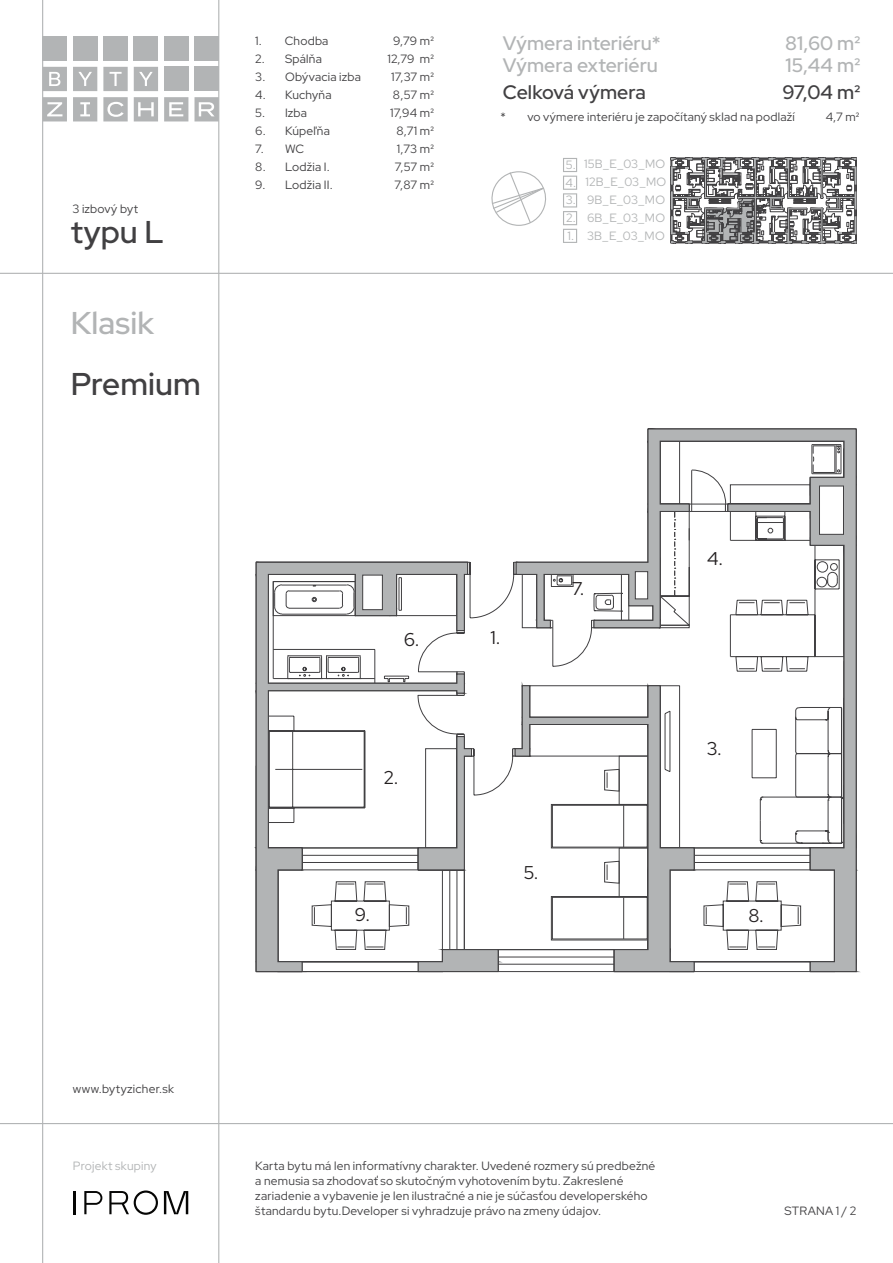
<style>
.page{position:relative;width:893px;height:1263px;background:#fff}
.page>*{position:absolute;margin:0;border:0;box-sizing:border-box;transform-origin:0 0}
.t1{font:600 31.5px "Red Hat Display";color:#414042}
.t2{font:600 31.5px "Red Hat Display";letter-spacing:.01em;color:#b2b4b5}
.t3{font:600 19.5px "Red Hat Display";color:#b2b4b5}
.t4{font:600 19.5px "Red Hat Display";color:#414042}
.t5{font:18.45px "Red Hat Display";color:#231f20}
.t6{font:12px/15px "Red Hat Display";letter-spacing:.02em;color:#414042}
.t7{font:12px/17.7px "Red Hat Display";letter-spacing:.02em;color:#b2b4b5}
</style>
<div class="page">
<svg style="left:563px;top:158px;width:14px;height:85px"></svg>
<hr style="left:73px;top:1191px;width:2px;height:23px;background:#050504">
<svg style="left:84px;top:1191px;width:18px;height:23px"></svg>
<svg style="left:109px;top:1190px;width:49px;height:25px"></svg>
<svg style="left:164px;top:1191px;width:24px;height:23px"></svg>
<svg style="left:43px;top:97px;width:24px;height:24px"></svg>
<svg style="left:103px;top:97px;width:25px;height:24px"></svg>
<svg style="left:134px;top:97px;width:24px;height:24px"></svg>
<svg style="left:164px;top:97px;width:24px;height:24px"></svg>
<svg style="left:194px;top:97px;width:24px;height:24px"></svg>
<svg style="left:73px;top:97px;width:24px;height:24px"></svg>
<svg style="left:43px;top:67px;width:24px;height:24px"></svg>
<svg style="left:73px;top:67px;width:24px;height:24px"></svg>
<svg style="left:103px;top:67px;width:25px;height:24px"></svg>
<svg style="left:134px;top:67px;width:24px;height:24px"></svg>
<div style="left:164px;top:67px;width:24px;height:24px;background:#b2b4b5"></div>
<div style="left:194px;top:67px;width:25px;height:24px;background:#b2b4b5"></div>
<div style="left:43px;top:36px;width:24px;height:25px;background:#b2b4b5"></div>
<div style="left:73px;top:36px;width:24px;height:25px;background:#b2b4b5"></div>
<div style="left:103px;top:36px;width:25px;height:25px;background:#b2b4b5"></div>
<div style="left:134px;top:36px;width:24px;height:25px;background:#b2b4b5"></div>
<div style="left:164px;top:36px;width:24px;height:25px;background:#b2b4b5"></div>
<div style="left:194px;top:36px;width:25px;height:25px;background:#b2b4b5"></div>
<hr style="left:42px;top:0;width:1px;height:1263px;background:#b2b4b5">
<hr style="left:218px;top:0;width:1px;height:1263px;background:#b2b4b5">
<hr style="left:0;top:273px;width:893px;height:1px;background:#b2b4b5">
<hr style="left:0;top:1123px;width:893px;height:1px;background:#b2b4b5">
<svg style="left:254px;top:429px;width:606px;height:543px"></svg>
<svg style="left:516px;top:429px;width:340px;height:543px"></svg>
<div style="left:362px;top:575px;width:21px;height:35px;background:#fff;border:1px solid #414042"></div>
<div style="left:635px;top:571px;width:13px;height:28px;background:#fff;border:1px solid #414042"></div>
<div style="left:819px;top:486px;width:25px;height:48px;background:#fff;border:1px solid #414042"></div>
<svg style="left:670px;top:158px;width:187px;height:86px"></svg>
<svg style="left:491px;top:171px;width:55px;height:55px"></svg>
<p class="t6" style="left:72px;top:201px;width:67px">3 izbový byt</p>
<h1 class="t1" style="left:71px;top:211px;width:94px">typu L</h1>
<h1 class="t2" style="left:71px;top:302px;width:85px">Klasik</h1>
<h1 class="t1" style="left:71px;top:363px;width:132px">Premium</h1>
<p class="t6" style="left:255px;top:33px;width:75px">1. Chodba</p>
<p class="t6" style="left:393px;top:33px;width:42px">9,79 m²</p>
<p class="t6" style="left:255px;top:51px;width:68px">2. Spálňa</p>
<p class="t6" style="left:388px;top:51px;width:48px">12,79 m²</p>
<p class="t6" style="left:255px;top:69px;width:107px">3. Obývacia izba</p>
<p class="t6" style="left:391px;top:69px;width:44px">17,37 m²</p>
<p class="t6" style="left:255px;top:87px;width:78px">4. Kuchyňa</p>
<p class="t6" style="left:393px;top:87px;width:42px">8,57 m²</p>
<p class="t6" style="left:255px;top:105px;width:53px">5. Izba</p>
<p class="t6" style="left:390px;top:105px;width:45px">17,94 m²</p>
<p class="t6" style="left:255px;top:123px;width:76px">6. Kúpeľňa</p>
<p class="t6" style="left:396px;top:123px;width:39px">8,71 m²</p>
<p class="t6" style="left:255px;top:141px;width:51px">7. WC</p>
<p class="t6" style="left:397px;top:141px;width:39px">1,73 m²</p>
<p class="t6" style="left:255px;top:159px;width:76px">8. Lodžia I.</p>
<p class="t6" style="left:395px;top:159px;width:40px">7,57 m²</p>
<p class="t6" style="left:255px;top:177px;width:79px">9. Lodžia II.</p>
<p class="t6" style="left:395px;top:177px;width:41px">7,87 m²</p>
<h2 class="t3" style="left:503px;top:30px;width:159px">Výmera interiéru*</h2>
<h2 class="t3" style="left:785px;top:30px;width:76px">81,60 m²</h2>
<h2 class="t3" style="left:503px;top:53px;width:156px">Výmera exteriéru</h2>
<h2 class="t3" style="left:786px;top:53px;width:76px">15,44 m²</h2>
<h2 class="t4" style="left:503px;top:80px;width:144px">Celková výmera</h2>
<h2 class="t4" style="left:782px;top:80px;width:79px">97,04 m²</h2>
<p class="t6" style="left:500px;top:109px;width:296px">* vo výmere interiéru je započítaný sklad na podlaží</p>
<p class="t6" style="left:826px;top:109px;width:35px">4,7 m²</p>
<p class="t7" style="left:566px;top:156px;width:12px;text-align:justify">5.<br>4.<br>3.</p>
<p class="t7" style="left:566px;top:209px;width:11px">2.<br>1.</p>
<p class="t7" style="left:584px;top:155px;width:84px;text-align:justify">15B_E_03_MO 12B_E_03_MO 9B_E_03_MO</p>
<p class="t7" style="left:587px;top:209px;width:80px">6B_E_03_MO<br>3B_E_03_MO</p>
<h3 class="t5" style="left:404px;top:627px;width:17px">6.</h3>
<h3 class="t5" style="left:384px;top:765px;width:16px">2.</h3>
<h3 class="t5" style="left:490px;top:625px;width:11px">1.</h3>
<h3 class="t5" style="left:572px;top:577px;width:14px">7.</h3>
<h3 class="t5" style="left:524px;top:860px;width:16px">5.</h3>
<h3 class="t5" style="left:707px;top:547px;width:17px">4.</h3>
<h3 class="t5" style="left:707px;top:736px;width:16px">3.</h3>
<h3 class="t5" style="left:355px;top:902px;width:17px">9.</h3>
<h3 class="t5" style="left:748px;top:903px;width:17px">8.</h3>
<p class="t6" style="left:73px;top:1081px;width:103px">www.bytyzicher.sk</p>
<p class="t7" style="left:73px;top:1157px;width:85px">Projekt skupiny</p>
<p class="t6" style="left:255px;top:1158px;width:402px">Karta bytu má len informatívny charakter. Uvedené rozmery sú predbežné a nemusia sa zhodovať so skutočným vyhotovením bytu. Zakreslené zariadenie a vybavenie je len ilustračné a nie je súčasťou developerského štandardu bytu.Developer si vyhradzuje právo na zmeny údajov.</p>
<p class="t6" style="left:784px;top:1203px;width:74px">STRANA 1 / 2</p>
</div>
